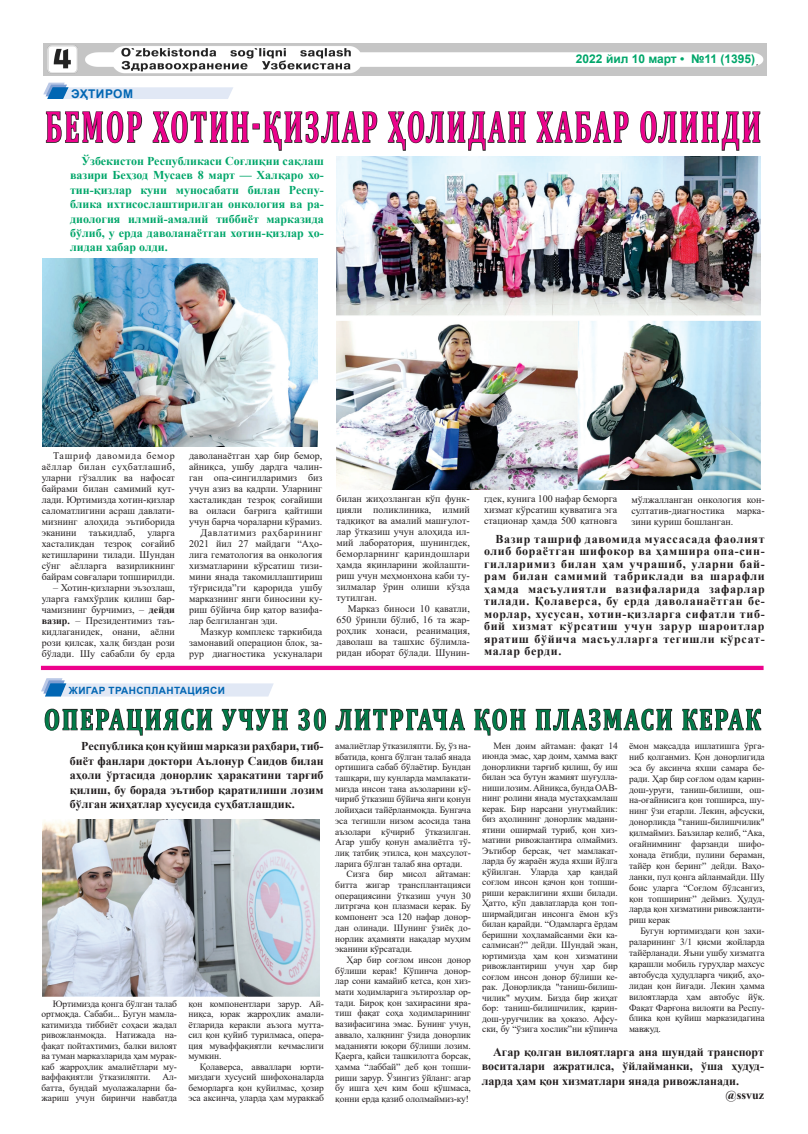
<style>
.page{position:relative;width:808px;height:1134px;background:#fff}
.page>*{position:absolute;margin:0;border:0;box-sizing:border-box;transform-origin:0 0}
.ОснТекстКад{font:700 45px "Cambria";letter-spacing:.1em;color:#ed028c;scale:.57 1}
.ОснТекстКад-2{font:700 30px "Cambria";letter-spacing:.1em;color:#017b48;scale:.75 1}
.Основной_текст__Назр{font:700 12px/12.5px "Times New Roman";letter-spacing:.055em;color:#231f20;text-align:justify}
.ОснТекстКад-3{font:700 12px/14.4px "Times New Roman";color:#231f20;text-align:justify}
.ОснТекстКад-4{font:700 12px/14.4px "Times New Roman";color:#00a66a;text-align:justify}
.Основной_текст__Назр-2{font:700 12px "Arial";color:#00a66a}
.t1{font:700 12px "Arial";letter-spacing:.03em;color:#0166b3}
.ОснТекстКад-5{font:10px/11px "Times New Roman";color:#231f20;text-align:justify}
.t2{font:700 10px "Arial";letter-spacing:.035em;color:#0166b3}
.ОснТекстКад-6{font:9.5px/10.5px "Times New Roman";letter-spacing:-.01em;color:#231f20;text-align:justify}
.s1{font-weight:700}
</style>
<div class="page">
<img style="left:43px;top:43px;width:723px;height:33px">
<svg style="left:43px;top:83px;width:190px;height:16px"></svg>
<svg style="left:41px;top:678px;width:233px;height:18px"></svg>
<svg style="left:44px;top:708px;width:169px;height:28px"></svg>
<svg style="left:221px;top:708px;width:67px;height:23px"></svg>
<svg style="left:298px;top:708px;width:28px;height:23px"></svg>
<svg style="left:335px;top:708px;width:130px;height:23px"></svg>
<svg style="left:474px;top:708px;width:52px;height:28px"></svg>
<svg style="left:535px;top:708px;width:138px;height:23px"></svg>
<svg style="left:682px;top:708px;width:80px;height:23px"></svg>
<svg style="left:45px;top:111px;width:98px;height:33px"></svg>
<svg style="left:152px;top:111px;width:97px;height:33px"></svg>
<div style="left:252px;top:123px;width:8px;height:7px;border:1px solid #231f20"></div>
<svg style="left:263px;top:111px;width:115px;height:40px"></svg>
<svg style="left:387px;top:111px;width:139px;height:40px"></svg>
<svg style="left:536px;top:111px;width:93px;height:32px"></svg>
<svg style="left:640px;top:111px;width:121px;height:40px"></svg>
<hr style="left:41px;top:666px;width:722px;height:4px;background:#ed028c">
<img style="left:43px;top:258px;width:275px;height:188px">
<img style="left:336px;top:157px;width:424px;height:333px">
<img style="left:43px;top:819px;width:276px;height:178px">
<p class="t1" style="left:71px;top:86px;width:63px">ЭҲТИРОМ</p>
<p class="Основной_текст__Назр-2" style="left:576px;top:50px;width:181px">2022 йил 10 март • №11 (1395)</p>
<p class="ОснТекстКад" style="left:45px;top:95px;width:1256px">БЕМОР ХОТИН-ҚИЗЛАР ҲОЛИДАН ХАБАР ОЛИНДИ</p>
<p class="ОснТекстКад-4" style="left:70px;top:153px;width:255px;text-indent:11px">Ўзбекистон Республикаси Соғлиқни сақлаш вазири Беҳзод Мусаев 8 март — Халқаро хо&shy;тин-қизлар куни муносабати билан Респу&shy;блика ихтисослаштирилган онкология ва ра&shy;диология илмий-амалий тиббиёт марказида бўлиб, у ерда даволанаётган хотин-қизлар ҳо&shy;лидан хабар олди.</p>
<p class="ОснТекстКад-5" style="left:42px;top:450px;width:135px;text-indent:11px">Ташриф давомида бемор аёллар билан суҳбатлашиб, уларни гўзаллик ва нафосат байрами билан самимий қут&shy;лади. Юртимизда хотин-қизлар саломатлигини асраш давлати&shy;мизнинг алоҳида эътиборида эканини таъкидлаб, уларга хасталикдан тезроқ соғайиб кетишларини тилади. Шундан сўнг аёлларга вазирликнинг байрам совғалари топширилди.</p>
<p class="ОснТекстКад-5" style="left:42px;top:582px;width:135px;text-indent:11px">– Хотин-қизларни эъзозлаш, уларга ғамхўрлик қилиш бар&shy;чамизнинг бурчимиз, – <span class="s1">дейди вазир.</span> – Президентимиз таъ&shy;кидлаганидек, онани, аёлни рози қилсак, халқ биздан рози бўлади. Шу сабабли бу ерда</p>
<p class="ОснТекстКад-5" style="left:189px;top:450px;width:135px">даволанаётган ҳар бир бемор, айниқса, ушбу дардга чалин&shy;ган опа-сингилларимиз биз учун азиз ва қадрли. Уларнинг хасталикдан тезроқ соғайиши ва оиласи бағрига қайтиши учун барча чораларни кўрамиз.</p>
<p class="ОснТекстКад-5" style="left:189px;top:527px;width:135px;text-indent:11px">Давлатимиз раҳбарининг 2021 йил 27 майдаги “Аҳо&shy;лига гематология ва онкология хизматларини кўрсатиш тизи&shy;мини янада такомиллаштириш тўғрисида”ги қарорида ушбу марказнинг янги биносини қу&shy;риш бўйича бир қатор вазифа&shy;лар белгиланган эди.</p>
<p class="ОснТекстКад-5" style="left:189px;top:626px;width:135px;text-indent:11px">Мазкур комплекс таркибида замонавий операцион блок, за&shy;рур диагностика ускуналари</p>
<p class="ОснТекстКад-5" style="left:337px;top:493px;width:135px">билан жиҳозланган кўп функ&shy;цияли поликлиника, илмий тадқиқот ва амалий машғулот&shy;лар ўтказиш учун алоҳида ил&shy;мий лаборатория, шунингдек, беморларнинг қариндошлари ҳамда яқинларини жойлашти&shy;риш учун меҳмонхона каби ту&shy;зилмалар ўрин олиши кўзда тутилган.</p>
<p class="ОснТекстКад-5" style="left:337px;top:603px;width:135px;text-indent:11px">Марказ биноси 10 қаватли, 650 ўринли бўлиб, 16 та жар&shy;роҳлик хонаси, реанимация, даволаш ва ташхис бўлимла&shy;ридан иборат бўлади. Шунин-</p>
<p class="ОснТекстКад-5" style="left:484px;top:493px;width:135px">гдек, кунига 100 нафар беморга хизмат кўрсатиш қувватига эга стационар ҳамда 500 қатновга</p>
<p class="ОснТекстКад-5" style="left:631px;top:494px;width:135px">мўлжалланган онкология кон&shy;султатив-диагностика марка&shy;зини қуриш бошланган.</p>
<p class="Основной_текст__Назр" style="left:484px;top:532px;width:282px;text-indent:11px">Вазир ташриф давомида муассасада фаолият олиб бораётган шифокор ва ҳамшира опа-син&shy;гилларимиз билан ҳам учрашиб, уларни бай&shy;рам билан самимий табриклади ва шарафли ҳамда масъулиятли вазифаларида зафарлар тилади. Қолаверса, бу ерда даволанаётган бе&shy;морлар, хусусан, хотин-қизларга сифатли тиб&shy;бий хизмат кўрсатиш учун зарур шароитлар яратиш бўйича масъулларга тегишли кўрсат&shy;малар берди.</p>
<p class="t2" style="left:69px;top:683px;width:157px">ЖИГАР ТРАНСПЛАНТАЦИЯСИ</p>
<p class="ОснТекстКад-2" style="left:44px;top:698px;width:957px">ОПЕРАЦИЯСИ УЧУН 30 ЛИТРГАЧА ҚОН ПЛАЗМАСИ КЕРАК</p>
<p class="ОснТекстКад-3" style="left:70px;top:739px;width:255px;text-indent:11px">Республика қон қуйиш маркази раҳбари, тиб&shy;биёт фанлари доктори Аълонур Саидов билан аҳоли ўртасида донорлик ҳаракатини тарғиб қилиш, бу борада эътибор қаратилиши лозим бўлган жиҳатлар хусусида суҳбатлашдик.</p>
<p class="ОснТекстКад-6" style="left:41px;top:998px;width:137px;text-indent:11px">Юртимизда қонга бўлган талаб ортмоқда. Сабаби... Бугун мамла&shy;катимизда тиббиёт соҳаси жадал ривожланмоқда. Натижада на&shy;фақат пойтахтимиз, балки вилоят ва туман марказларида ҳам мурак&shy;каб жарроҳлик амалиётлари му&shy;ваффақиятли ўтказиляпти.</p>
<p class="ОснТекстКад-6" style="left:41px;top:1071px;width:137px;text-indent:121px">Ал&shy;батта, бундай муолажаларни ба&shy;жариш учун биринчи навбатда</p>
<p class="ОснТекстКад-6" style="left:188px;top:998px;width:137px">қон компонентлари зарур. Ай&shy;ниқса, юрак жарроҳлик амали&shy;ётларида керакли аъзога мутта&shy;сил қон қуйиб турилмаса, опера&shy;ция муваффақиятли кечмаслиги мумкин.</p>
<p class="ОснТекстКад-6" style="left:188px;top:1061px;width:137px;text-indent:11px">Қолаверса, авваллари юрти&shy;миздаги хусусий шифохоналарда беморларга қон қуйилмас, ҳозир эса аксинча, уларда ҳам мураккаб</p>
<p class="ОснТекстКад-6" style="left:335px;top:740px;width:137px">амалиётлар ўтказиляпти. Бу, ўз на&shy;вбатида, қонга бўлган талаб янада ортишига сабаб бўлаётир. Бундан ташқари, шу кунларда мамлакати&shy;мизда инсон тана аъзоларини кў&shy;чириб ўтказиш бўйича янги қонун лойиҳаси тайёрланмоқда. Бунгача эса тегишли низом асосида тана аъзолари кўчириб ўтказилган.<br>Агар ушбу қонун амалиётга тў&shy;лиқ татбиқ этилса, қон маҳсулот&shy;ларига бўлган талаб яна ортади.</p>
<p class="ОснТекстКад-6" style="left:335px;top:868px;width:137px;text-indent:11px">Сизга бир мисол айтаман: битта жигар трансплантацияси операциясини ўтказиш учун 30 литргача қон плазмаси керак. Бу компонент эса 120 нафар донор&shy;дан олинади. Шунинг ўзиёқ до&shy;норлик аҳамияти нақадар муҳим эканини кўрсатади.</p>
<p class="ОснТекстКад-6" style="left:335px;top:954px;width:137px;text-indent:11px">Ҳар бир соғлом инсон донор бўлиши керак! Кўпинча донор&shy;лар сони камайиб кетса, қон хиз&shy;мати ходимларига эътирозлар ор&shy;тади. Бироқ қон захирасини яра&shy;тиш фақат соҳа ходимларининг вазифасигина эмас. Бунинг учун, аввало, халқнинг ўзида донорлик маданияти юқори бўлиши лозим.<br>Қаерга, қайси ташкилотга борсак, ҳамма “лаббай” деб қон топши&shy;риши зарур. Ўзингиз ўйланг: агар бу ишга ҳеч ким бош қўшмаса, қонни ерда қазиб ололмаймиз-ку!</p>
<p class="ОснТекстКад-6" style="left:482px;top:740px;width:137px;text-indent:11px">Мен доим айтаман: фақат 14 июнда эмас, ҳар доим, ҳамма вақт донорликни тарғиб қилиш, бу иш билан эса бутун жамият шуғулла&shy;ниши лозим. Айниқса, бунда ОАВ&shy;нинг ролини янада мустаҳкамлаш керак. Бир нарсани унутмайлик: биз аҳолининг донорлик мадани&shy;ятини оширмай туриб, қон хиз&shy;матини ривожлантира олмаймиз.<br>Эътибор берсак, чет мамлакат&shy;ларда бу жараён жуда яхши йўлга қўйилган. Уларда ҳар қандай соғлом инсон қачон қон топши&shy;риши кераклигини яхши билади.<br>Ҳатто, кўп давлатларда қон топ&shy;ширмайдиган инсонга ёмон кўз билан қарайди. “Одамларга ёрдам беришни хоҳламайсанми ёки ка&shy;салмисан?” дейди. Шундай экан, юртимизда ҳам қон хизматини ривожлантириш учун ҳар бир соғлом инсон донор бўлиши ке&shy;рак. Донорликда "таниш-билиш&shy;чилик" муҳим. Бизда бир жиҳат бор: таниш-билишчилик, қарин&shy;дош-уруғчилик ва ҳоказо. Афсу&shy;ски, бу “ўзига хослик”ни кўпинча</p>
<p class="ОснТекстКад-6" style="left:629px;top:740px;width:137px;line-height:10.9px">ёмон мақсадда ишлатишга ўрга&shy;ниб қолганмиз. Қон донорлигида эса бу аксинча яхши самара бе&shy;ради. Ҳар бир соғлом одам қарин&shy;дош-уруғи, таниш-билиши, ош&shy;на-оғайнисига қон топширса, шу&shy;нинг ўзи етарли. Лекин, афсуски, донорликда "таниш-билишчилик" қилмаймиз. Баъзилар келиб, “Ака, оғайнимнинг фарзанди шифо&shy;хонада ётибди, пулини бераман, тайёр қон беринг” дейди. Ваҳо&shy;ланки, пул қонга айланмайди. Шу боис уларга “Соғлом бўлсангиз, қон топширинг” деймиз. Ҳудуд&shy;ларда қон хизматини ривожланти&shy;риш керак</p>
<p class="ОснТекстКад-6" style="left:629px;top:925px;width:137px;line-height:10.9px;text-indent:11px">Бугун юртимиздаги қон захи&shy;раларининг 3/1 қисми жойларда тайёрланади. Яъни ушбу хизматга қарашли мобиль гуруҳлар махсус автобусда ҳудудларга чиқиб, аҳо&shy;лидан қон йиғади. Лекин ҳамма вилоятларда ҳам автобус йўқ.<br>Фақат Фарғона вилояти ва Респу&shy;блика қон қуйиш марказидагина мавжуд.</p>
<p class="ОснТекстКад-3" style="left:482px;top:1044px;width:284px;text-indent:11px">Агар қолган вилоятларга ана шундай транспорт воситалари ажратилса, ўйлайманки, ўша ҳудуд&shy;ларда ҳам қон хизматлари янада ривожланади.</p>
<p class="ОснТекстКад-3" style="left:725px;top:1088px;width:40px">@ssvuz</p>
</div>
